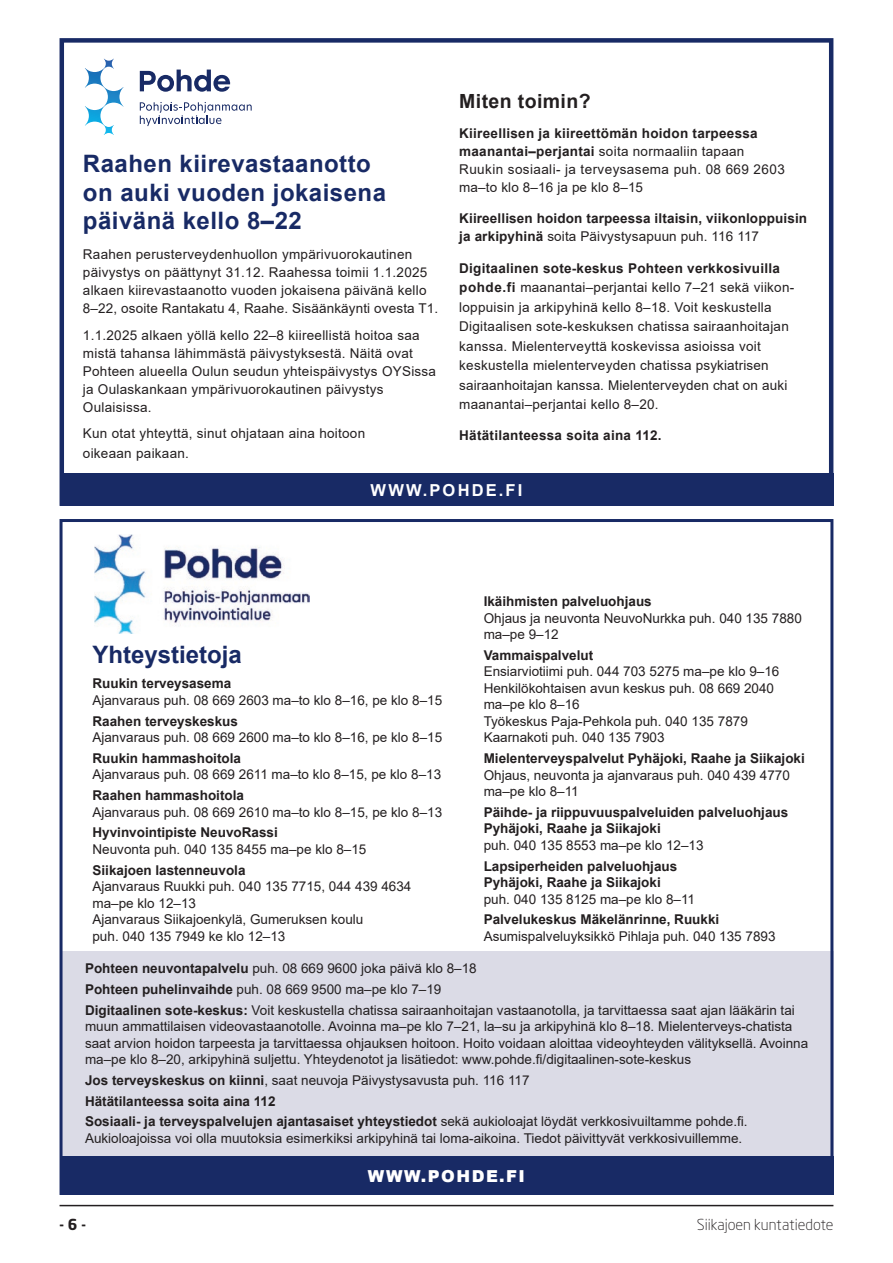
<style>
.page{position:relative;width:893px;height:1263px;background:#fff}
.page>*{position:absolute;margin:0;border:0;box-sizing:border-box;transform-origin:0 0}
.t1{font:700 24px/28.5px "Arial";letter-spacing:.02em;color:#182a65}
.t2{font:700 24px "Arial";color:#182a65}
.t3{font:700 19.5px "Arial";letter-spacing:.02em;color:#231f20}
.t4{font:900 16.5px "Arial";letter-spacing:.095em;color:#fff}
.t5{font:700 16.5px "Arial";letter-spacing:.135em;color:#fff}
.t6{font:300 15px "Neo Sans W1 G";color:#231f20}
.t7{font:700 15px "Neo Sans W1 G";color:#231f20}
.t8{font:13.5px/16.5px "Arial";color:#231f20}
.t9{font:13.5px/19.5px "Arial";letter-spacing:.02em;color:#231f20}
.t10{font:700 13.5px/16.5px "Arial";color:#231f20}
.t11{font:13.5px/18px "Arial";letter-spacing:.03em;color:#231f20}
.t12{font:700 13.5px "Arial";letter-spacing:.02em;color:#231f20}
.s1{font-weight:700}
.s2{font-weight:400}
</style>
<div class="page">
<hr style="left:60px;top:1205px;width:773px;height:1px;background:#231f20">
<div style="left:60px;top:951px;width:773px;height:206px;background:#dbdbe6"></div>
<img style="left:95px;top:535px;width:214px;height:98px">
<div style="left:60px;top:1157px;width:773px;height:38px;background:#182a65"></div>
<div style="left:60px;top:38px;width:773px;height:468px;border:4px solid #182a65"></div>
<svg style="left:140px;top:70px;width:90px;height:22px"></svg>
<svg style="left:140px;top:102px;width:112px;height:24px"></svg>
<svg style="left:85px;top:59px;width:38px;height:76px"></svg>
<div style="left:60px;top:473px;width:773px;height:33px;background:#182a65"></div>
<h1 class="t1" style="left:83px;top:150px;width:305px">Raahen kiirevastaanotto on auki vuoden jokaisena päivänä kello 8–22</h1>
<p class="t9" style="left:83px;top:246px;width:357px;line-height:18px">Raahen perusterveydenhuollon ympärivuorokautinen päivystys on päättynyt 31.12. Raahessa toimii 1.1.2025 alkaen kiirevastaanotto vuoden jokaisena päivänä kello 8–22, osoite Rantakatu 4, Raahe. Sisäänkäynti ovesta T1.</p>
<p class="t9" style="left:83px;top:326px;width:355px;line-height:18px">1.1.2025 alkaen yöllä kello 22–8 kiireellistä hoitoa saa mistä tahansa lähimmästä päivystyksestä. Näitä ovat Pohteen alueella Oulun seudun yhteispäivystys OYSissa ja Oulaskankaan ympärivuorokautinen päivystys Oulaisissa.</p>
<p class="t9" style="left:83px;top:424px;width:284px">Kun otat yhteyttä, sinut ohjataan aina hoitoon oikeaan paikaan.</p>
<h2 class="t3" style="left:459px;top:88px;width:133px">Miten toimin?</h2>
<p class="t11" style="left:459px;top:124px;width:327px"><span class="s1">Kiireellisen ja kiireettömän hoidon tarpeessa maanantai–perjantai</span> soita normaaliin tapaan Ruukin sosiaali- ja terveysasema puh. 08 669 2603 ma–to klo 8–16 ja pe klo 8–15</p>
<p class="t10" style="left:459px;top:209px;width:349px;line-height:18px">Kiireellisen hoidon tarpeessa iltaisin, viikonloppuisin ja arkipyhinä <span class="s2">soita Päivystysapuun puh. 116 117</span></p>
<p class="t9" style="left:459px;top:258px;width:337px"><span class="s1">Digitaalinen sote-keskus Pohteen verkkosivuilla pohde.fi</span> maanantai–perjantai kello 7–21 sekä viikon&shy;loppuisin ja arkipyhinä kello 8–18. Voit keskustella Digitaalisen sote-keskuksen chatissa sairaanhoitajan kanssa. Mielenterveyttä koskevissa asioissa voit keskustella mielenterveyden chatissa psykiatrisen sairaanhoitajan kanssa. Mielenterveyden chat on auki maanantai–perjantai kello 8–20.</p>
<p class="t12" style="left:459px;top:426px;width:204px">Hätätilanteessa soita aina 112.</p>
<p class="t5" style="left:371px;top:479px;width:153px">WWW.POHDE.FI</p>
<h1 class="t2" style="left:92px;top:638px;width:151px">Yhteystietoja</h1>
<p class="t10" style="left:92px;top:676px;width:140px">Ruukin terveysasema</p>
<p class="t8" style="left:92px;top:692px;width:351px">Ajanvaraus puh. 08 669 2603 ma–to klo 8–16, pe klo 8–15</p>
<p class="t10" style="left:92px;top:713px;width:147px">Raahen terveyskeskus</p>
<p class="t8" style="left:92px;top:729px;width:351px">Ajanvaraus puh. 08 669 2600 ma–to klo 8–16, pe klo 8–15</p>
<p class="t10" style="left:92px;top:750px;width:150px">Ruukin hammashoitola</p>
<p class="t8" style="left:92px;top:766px;width:350px">Ajanvaraus puh. 08 669 2611 ma–to klo 8–15, pe klo 8–13</p>
<p class="t10" style="left:92px;top:787px;width:153px">Raahen hammashoitola</p>
<p class="t8" style="left:92px;top:804px;width:351px">Ajanvaraus puh. 08 669 2610 ma–to klo 8–15, pe klo 8–13</p>
<p class="t10" style="left:92px;top:824px;width:187px">Hyvinvointipiste NeuvoRassi</p>
<p class="t8" style="left:92px;top:841px;width:275px">Neuvonta puh. 040 135 8455 ma–pe klo 8–15</p>
<p class="t10" style="left:92px;top:862px;width:155px">Siikajoen lastenneuvola</p>
<p class="t8" style="left:92px;top:878px;width:320px">Ajanvaraus Ruukki puh. 040 135 7715, 044 439 4634 ma–pe klo 12–13<br>Ajanvaraus Siikajoenkylä, Gumeruksen koulu<br>puh. 040 135 7949 ke klo 12–13</p>
<p class="t10" style="left:484px;top:593px;width:170px">Ikäihmisten palveluohjaus</p>
<p class="t8" style="left:484px;top:609px;width:320px">Ohjaus ja neuvonta NeuvoNurkka puh. 040 135 7880 ma–pe 9–12</p>
<p class="t10" style="left:484px;top:647px;width:111px">Vammaispalvelut</p>
<p class="t8" style="left:484px;top:663px;width:297px">Ensiarviotiimi puh. 044 703 5275 ma–pe klo 9–16<br>Henkilökohtaisen avun keskus puh. 08 669 2040 ma–pe klo 8–16<br>Työkeskus Paja-Pehkola puh. 040 135 7879<br>Kaarnakoti puh. 040 135 7903</p>
<p class="t10" style="left:484px;top:750px;width:323px">Mielenterveyspalvelut Pyhäjoki, Raahe ja Siikajoki</p>
<p class="t8" style="left:484px;top:766px;width:308px">Ohjaus, neuvonta ja ajanvaraus puh. 040 439 4770 ma–pe klo 8–11</p>
<p class="t10" style="left:484px;top:804px;width:306px">Päihde- ja riippuvuuspalveluiden palveluohjaus<br>Pyhäjoki, Raahe ja Siikajoki</p>
<p class="t8" style="left:484px;top:837px;width:221px">puh. 040 135 8553 ma–pe klo 12–13</p>
<p class="t10" style="left:484px;top:858px;width:195px">Lapsiperheiden palveluohjaus<br>Pyhäjoki, Raahe ja Siikajoki</p>
<p class="t8" style="left:484px;top:890px;width:213px">puh. 040 135 8125 ma–pe klo 8–11</p>
<p class="t10" style="left:484px;top:911px;width:237px">Palvelukeskus Mäkelänrinne, Ruukki</p>
<p class="t8" style="left:484px;top:928px;width:293px">Asumispalveluyksikkö Pihlaja puh. 040 135 7893</p>
<p class="t8" style="left:85px;top:958px;width:711px;line-height:20.7px"><span class="s1">Pohteen neuvontapalvelu</span> puh. 08 669 9600 joka päivä klo 8–18<br><span class="s1">Pohteen puhelinvaihde</span> puh. 08 669 9500 ma–pe klo 7–19<br><span class="s1">Digitaalinen sote-keskus:</span> Voit keskustella chatissa sairaanhoitajan vastaanotolla, ja tarvittaessa saat ajan lääkärin tai</p>
<p class="t8" style="left:85px;top:1018px;width:725px">muun ammattilaisen videovastaanotolle. Avoinna ma–pe klo 7–21, la–su ja arkipyhinä klo 8–18. Mielenterveys-chatista saat arvion hoidon tarpeesta ja tarvittaessa ohjauksen hoitoon. Hoito voidaan aloittaa videoyhteyden välityksellä. Avoinna ma–pe klo 8–20, arkipyhinä suljettu. Yhteydenotot ja lisätiedot: www.pohde.fi/digitaalinen-sote-keskus</p>
<p class="t10" style="left:85px;top:1070px;width:664px;line-height:20.7px">Jos terveyskeskus on kiinni<span class="s2">, saat neuvoja Päivystysavusta puh. 116 117<br></span>Hätätilanteessa soita aina 112<br>Sosiaali- ja terveyspalvelujen ajantasaiset yhteystiedot <span class="s2">sekä aukioloajat löydät verkkosivuiltamme pohde.fi.</span></p>
<p class="t8" style="left:85px;top:1130px;width:659px">Aukioloajoissa voi olla muutoksia esimerkiksi arkipyhinä tai loma-aikoina. Tiedot päivittyvät verkkosivuillemme.</p>
<p class="t4" style="left:368px;top:1164px;width:159px">WWW.POHDE.FI</p>
<p class="t7" style="left:60px;top:1215px;width:28px">- 6 -</p>
<p class="t6" style="left:697px;top:1215px;width:138px">Siikajoen kuntatiedote</p>
</div>
